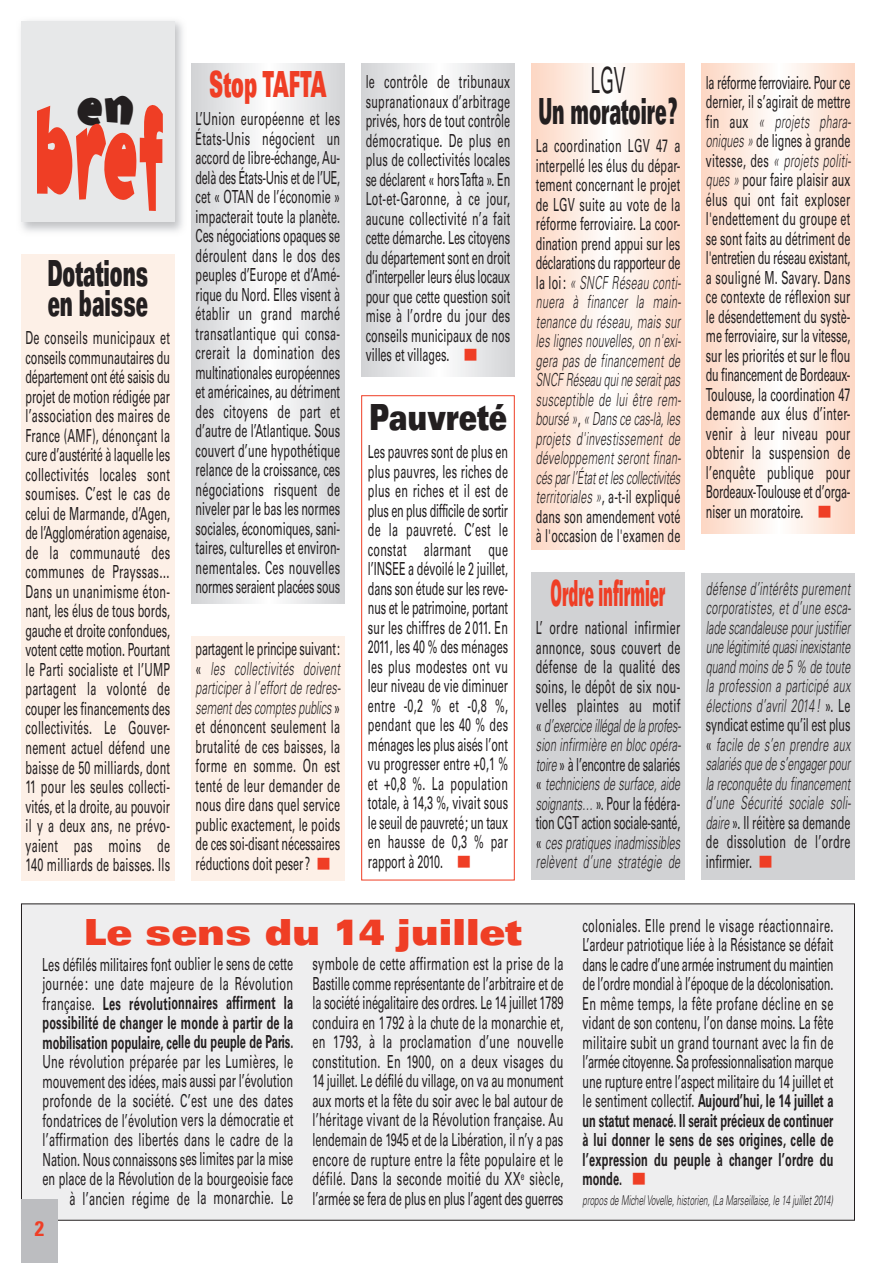
<style>
.page{position:relative;width:893px;height:1263px;background:#fff}
.page>*{position:absolute;margin:0;border:0;box-sizing:border-box;transform-origin:0 0}
.t1{font:113.4px "F2 F Tagliatelle Sugo";color:#ef3e25;scale:.55 1}
.t2{font:47.25px "F2 F Tagliatelle Sugo";color:#231f20}
.t3{font:900 expanded 36px/30px "Univers";color:#231f20;scale:.4 1}
.t4{font:900 expanded 36px "Univers";color:#ef3e25;scale:.85 1}
.t5{font:900 expanded 36px "Univers";color:#ef3e25;scale:.3 1}
.t6{font:900 expanded 36px "Univers";color:#231f20;scale:.38 1}
.t7{font:900 expanded 36px "Univers";color:#ef3e25;scale:.4 1}
.t8{font:900 expanded 36px "Univers";color:#231f20;scale:.6 1}
.t9{font:expanded 36px "Univers";color:#231f20;scale:.4 1}
.t10{font:700 condensed 21px "Univers";color:#ef3e25}
.t11{font:18px/19.5px "Univers";color:#231f20;text-align:justify;scale:.6 1}
.t12{font:18px/19.5px "Univers";color:#231f20;text-align:justify;scale:.61 1}
.t13{font:italic 300 18px/19.5px "Univers";letter-spacing:.005em;color:#231f20;text-align:justify;scale:.6 1}
.t14{font:700 18px/19.5px "Univers";color:#231f20;text-align:justify;scale:.61 1}
.t15{font:italic 300 13.5px "Univers";color:#231f20;scale:.6 1}
.s1{font-weight:300;font-style:italic}
.s2{font-weight:400;font-style:normal}
.s3{font-weight:400}
.s4{font-weight:700}
</style>
<div class="page">
<img style="left:21px;top:20px;width:171px;height:212px">
<div style="left:21px;top:21px;width:153px;height:201px;background:#e7e8e9"></div>
<div style="left:21px;top:254px;width:153px;height:626px;background:#fdf0e7"></div>
<div style="left:191px;top:636px;width:153px;height:244px;background:#fdf0e7"></div>
<div style="left:361px;top:395px;width:153px;height:485px;border:1px solid #ef3e25"></div>
<svg style="left:191px;top:64px;width:153px;height:539px"></svg>
<div style="left:22px;top:904px;width:832px;height:316px;background:#eeeeef"></div>
<svg style="left:361px;top:64px;width:153px;height:313px"></svg>
<div style="left:531px;top:572px;width:154px;height:307px;background:#d1d2d4"></div>
<div style="left:702px;top:573px;width:153px;height:307px;background:#d1d2d4"></div>
<svg style="left:531px;top:64px;width:154px;height:485px"></svg>
<svg style="left:702px;top:64px;width:153px;height:470px"></svg>
<div style="left:21px;top:1199px;width:36px;height:64px;background:#bcbdc0"></div>
<svg style="left:465px;top:349px;width:11px;height:12px"></svg>
<svg style="left:819px;top:505px;width:11px;height:12px"></svg>
<h2 class="t2" style="left:77px;top:79px;width:59px">en</h2>
<h1 class="t1" style="left:33px;top:88px;width:238px">bref</h1>
<h3 class="t3" style="left:47px;top:261px;width:254px">Dotations en baisse</h3>
<p class="t11" style="left:26px;top:330px;width:242px">De conseils municipaux et conseils communautaires du département ont été saisis du projet de motion rédigée par l’association des maires de France (AMF), dénonçant la cure d’austérité à laquelle les collectivités locales sont soumises. C’est le cas de celui de Marmande, d’Agen, de l’Agglomération agenaise, de la communauté des communes de Prayssas… Dans un unanimisme éton&shy;nant, les élus de tous bords, gauche et droite confondues, votent cette motion. Pourtant le Parti socialiste et l’UMP partagent la volonté de couper les financements des collectivités. Le Gouver&shy;nement actuel défend une baisse de 50 milliards, dont 11 pour les seules collecti&shy;vités, et la droite, au pouvoir il y a deux ans, ne prévo&shy;yaient pas moins de 140 milliards de baisses. Ils</p>
<h3 class="t7" style="left:209px;top:71px;width:295px">Stop TAFTA</h3>
<p class="t11" style="left:196px;top:111px;width:242px">L’Union européenne et les États-Unis négocient un accord de libre-échange, Au&shy;delà des États-Unis et de l’UE, cet « OTAN de l’économie » impacterait toute la planète.<br>Ces négociations opaques se déroulent dans le dos des peuples d’Europe et d’Amé&shy;rique du Nord. Elles visent à établir un grand marché transatlantique qui consa&shy;crerait la domination des multinationales européennes et américaines, au détriment des citoyens de part et d’autre de l’Atlantique. Sous couvert d’une hypothétique relance de la croissance, ces négociations risquent de niveler par le bas les normes sociales, économiques, sani&shy;taires, culturelles et environ&shy;nementales. Ces nouvelles normes seraient placées sous</p>
<p class="t11" style="left:196px;top:641px;width:242px">partagent le principe suivant: « <span class="s1">les collectivités doivent participer à l’effort de redres&shy;sement des comptes publics</span> » et dénoncent seulement la brutalité de ces baisses, la forme en somme. On est tenté de leur demander de nous dire dans quel service public exactement, le poids de ces soi-disant nécessaires réductions doit peser?</p>
<p class="t11" style="left:366px;top:74px;width:242px">le contrôle de tribunaux supranationaux d’arbitrage privés, hors de tout contrôle démocratique. De plus en plus de collectivités locales se déclarent « horsTafta ». En Lot-et-Garonne, à ce jour, aucune collectivité n’a fait cette démarche. Les citoyens du département sont en droit d’interpeller leurs élus locaux pour que cette question soit mise à l’ordre du jour des conseils municipaux de nos villes et villages.</p>
<h3 class="t8" style="left:369px;top:404px;width:231px">Pauvreté</h3>
<p class="t11" style="left:368px;top:444px;width:235px">Les pauvres sont de plus en plus pauvres, les riches de plus en riches et il est de plus en plus difficile de sortir de la pauvreté. C’est le constat alarmant que l’INSEE a dévoilé le 2 juillet, dans son étude sur les reve&shy;nus et le patrimoine, portant sur les chiffres de 2 011. En 2011, les 40 % des ménages les plus modestes ont vu leur niveau de vie diminuer entre -0,2 % et -0,8 %, pendant que les 40 % des ménages les plus aisés l’ont vu progresser entre +0,1 % et +0,8 %. La population totale, à 14,3 %, vivait sous le seuil de pauvreté; un taux en hausse de 0,3 % par rapport à 2010.</p>
<h3 class="t9" style="left:590px;top:67px;width:89px">LGV</h3>
<h3 class="t6" style="left:538px;top:97px;width:368px">Un moratoire?</h3>
<p class="t13" style="left:536px;top:137px;width:242px"><span class="s2">La coordination LGV 47 a interpellé les élus du dépar&shy;tement concernant le projet de LGV suite au vote de la réforme ferroviaire. La coor&shy;dination prend appui sur les déclarations du rapporteur de la loi :</span> « SNCF Réseau conti&shy;nuera à financer la main&shy;tenance du réseau, mais sur les lignes nouvelles, on n'exi&shy;gera pas de financement de SNCF Réseau qui ne serait pas susceptible de lui être rem&shy;boursé »<span class="s2">,</span> « Dans ce cas-là, les projets d'investissement de développement seront finan&shy;cés par l’État et les collectivités territoriales »<span class="s2">, a-t-il expliqué dans son amendement voté à l'occasion de l'examen de</span></p>
<h3 class="t5" style="left:551px;top:579px;width:385px">Ordre infirmier</h3>
<p class="t11" style="left:536px;top:619px;width:242px">L’ ordre national infirmier annonce, sous couvert de défense de la qualité des soins, le dépôt de six nou&shy;velles plaintes au motif « <span class="s1">d’exercice illégal de la profes&shy;sion infirmière en bloc opéra&shy;toire</span> » à l’encontre de salariés « <span class="s1">techniciens de surface, aide soignants…</span> ». Pour la fédéra&shy;tion CGT action sociale-santé, « <span class="s1">ces pratiques inadmissibles relèvent d’une stratégie de</span></p>
<p class="t11" style="left:706px;top:74px;width:242px">la réforme ferroviaire. Pour ce dernier, il s’agirait de mettre fin aux <span class="s1">« projets phara&shy;oniques »</span> de lignes à grande vitesse, des <span class="s1">« projets politi&shy;ques »</span> pour faire plaisir aux élus qui ont fait exploser l'endettement du groupe et se sont faits au détriment de l'entretien du réseau existant, a souligné M. Savary. Dans ce contexte de réflexion sur le désendettement du systè&shy;me ferroviaire, sur la vitesse, sur les priorités et sur le flou du financement de Bordeaux-Toulouse, la coordination 47 demande aux élus d’inter&shy;venir à leur niveau pour obtenir la suspension de l’enquête publique pour Bordeaux-Toulouse et d’orga&shy;niser un moratoire.</p>
<p class="t13" style="left:706px;top:580px;width:242px">défense d’intérêts purement corporatistes, et d’une esca&shy;lade scandaleuse pour justifier une légitimité quasi inexistante quand moins de 5 % de toute la profession a participé aux élections d’avril 2014 ! <span class="s2">». Le syndicat estime qu’il est plus «</span> facile de s’en prendre aux salariés que de s’engager pour la reconquête du financement d’une Sécurité sociale soli&shy;daire <span class="s2">». Il réitère sa demande de dissolution de l’ordre infirmier.</span></p>
<h3 class="t4" style="left:84px;top:919px;width:517px">Le sens du 14 juillet</h3>
<p class="t14" style="left:42px;top:956px;width:413px"><span class="s3">Les défilés militaires font oublier le sens de cette journée : une date majeure de la Révolution française.</span> Les révolutionnaires affirment la possibilité de changer le monde à partir de la mobilisation populaire, celle du peuple de Paris.</p>
<p class="t12" style="left:42px;top:1053px;width:413px;text-align:right">Une révolution préparée par les Lumières, le mouvement des idées, mais aussi par l’évolution profonde de la société. C’est une des dates fondatrices de l’évolution vers la démocratie et l’affirmation des libertés dans le cadre de la Nation. Nous connaissons ses limites par la mise en place de la Révolution de la bourgeoisie face à l’ancien régime de la monarchie. Le</p>
<p class="t10" style="left:35px;top:1221px;width:11px">2</p>
<p class="t12" style="left:313px;top:956px;width:413px">symbole de cette affirmation est la prise de la Bastille comme représentante de l’arbitraire et de la société inégalitaire des ordres. Le 14 juillet 1789 conduira en 1792 à la chute de la monarchie et, en 1793, à la proclamation d’une nouvelle constitution. En 1900, on a deux visages du 14 juillet. Le défilé du village, on va au monument aux morts et la fête du soir avec le bal autour de l’héritage vivant de la Révolution française. Au lendemain de 1945 et de la Libération, il n’y a pas encore de rupture entre la fête populaire et le défilé. Dans la seconde moitié du XX<sup>e</sup> siècle, l’armée se fera de plus en plus l’agent des guerres</p>
<p class="t12" style="left:583px;top:917px;width:413px">coloniales. Elle prend le visage réactionnaire.<br>L’ardeur patriotique liée à la Résistance se défait dans le cadre d’une armée instrument du maintien de l’ordre mondial à l’époque de la décolonisation.<br>En même temps, la fête profane décline en se vidant de son contenu, l’on danse moins. La fête militaire subit un grand tournant avec la fin de l’armée citoyenne. Sa professionnalisation marque une rupture entre l’aspect militaire du 14 juillet et le sentiment collectif. <span class="s4">Aujourd’hui, le 14 juillet a un statut menacé. Il serait précieux de continuer à lui donner le sens de ses origines, celle de l’expression du peuple à changer l’ordre du monde.</span></p>
<p class="t15" style="left:583px;top:1195px;width:419px">propos de Michel Vovelle, historien, (La Marseillaise, le 14 juillet 2014)</p>
</div>
